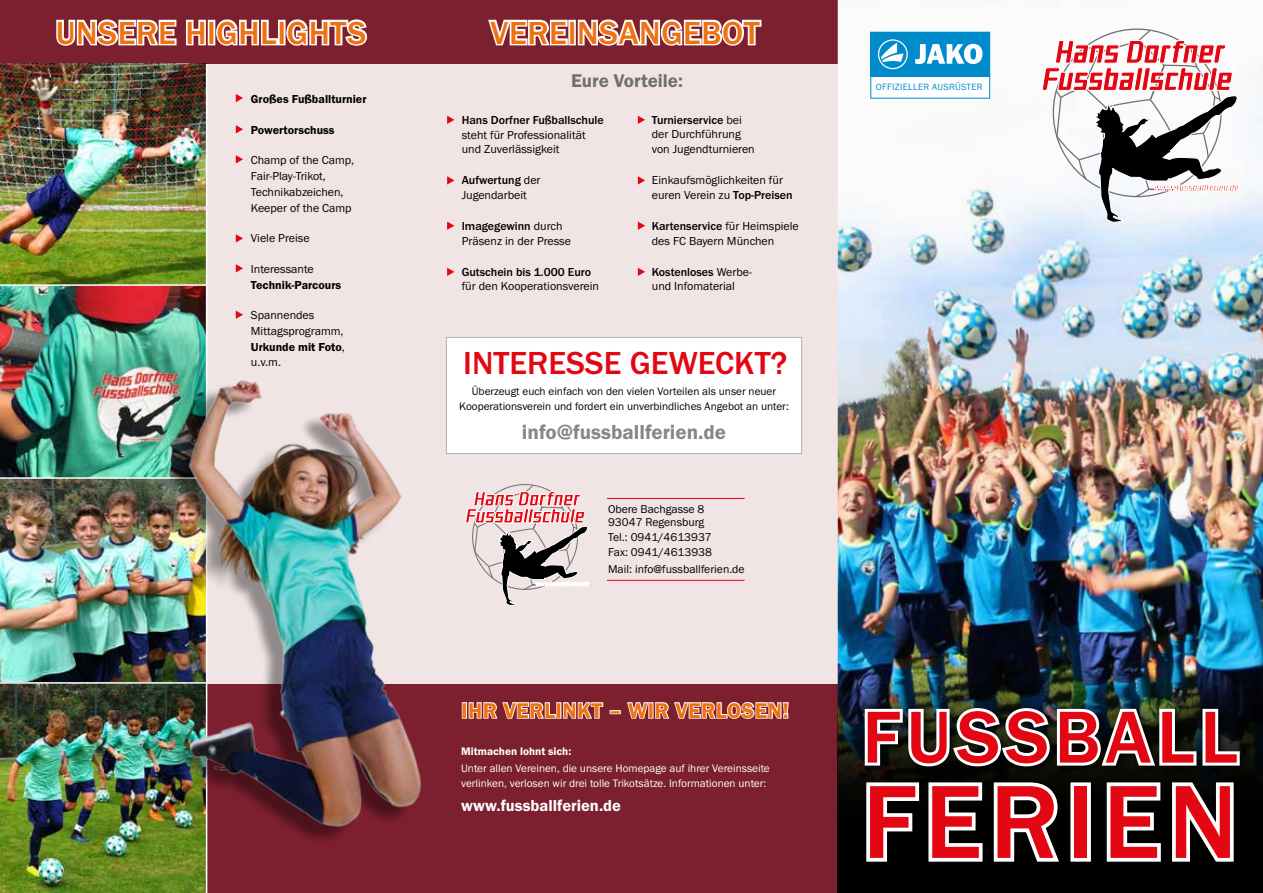
<style>
.page{position:relative;width:1263px;height:893px;background:#f0e4e4}
.page>*{position:absolute;margin:0;border:0;box-sizing:border-box;transform-origin:0 0}
.t1{font:500 107.55px "Franklin Gothic URW";letter-spacing:.07em;color:#e30613}
.t2{font:500 76.05px "Franklin Gothic URW";letter-spacing:.07em;color:#e30613}
.t3{font:500 33px "Franklin Gothic URW";letter-spacing:.02em;color:#ee7212}
.t4{font:500 33px "Franklin Gothic URW";color:#e30613}
.t5{font:22.05px "Franklin Gothic URW Dem";letter-spacing:.02em;color:#ee7212}
.t6{font:21px "Franklin Gothic URW Dem";color:#878787}
.t7{font:19.05px "Franklin Gothic URW Dem";color:#706f6f}
.t8{font:16.5px "Franklin Gothic URW Dem";color:#fff}
.t9{font:12px/15.8px "Franklin Gothic URW Boo";color:#000}
.t10{font:500 12px "Franklin Gothic URW";color:#000}
.t11{font:12px "Franklin Gothic URW Dem";color:#000}
.t12{font:11.7px/14.4px "Franklin Gothic URW Boo";color:#000}
.t13{font:11.25px/15px "Franklin Gothic URW Boo";color:#fff}
.t14{font:11.25px/14.4px "Franklin Gothic URW Boo";color:#000;text-align:center}
.t15{font:11.25px "Franklin Gothic URW Dem";color:#fff}
.t16{font:9.45px "Franklin Gothic URW Boo";letter-spacing:.03em;color:#008bcb}
.s1{font-family:"Franklin Gothic URW Boo"}
.s2{font-family:"Franklin Gothic URW Boo";font-weight:400}
.s3{font-family:"Franklin Gothic URW";font-weight:500}
</style>
<div class="page">
<div style="left:0;top:0;width:838px;height:64px;background:#7c1f2e"></div>
<hr style="left:607px;top:580px;width:138px;height:1px;background:#e30613">
<hr style="left:607px;top:498px;width:138px;height:1px;background:#e30613">
<svg style="left:466px;top:484px;width:123px;height:122px"></svg>
<img style="left:0;top:64px;width:206px;height:829px">
<div style="left:207px;top:685px;width:631px;height:208px;background:#7c1f2e"></div>
<img style="left:838px;top:0;width:425px;height:641px">
<div style="left:871px;top:32px;width:119px;height:66px;background:#fff"></div>
<div style="left:871px;top:32px;width:119px;height:45px;background:#008bcb"></div>
<svg style="left:915px;top:44px;width:67px;height:20px"></svg>
<svg style="left:878px;top:39px;width:30px;height:30px"></svg>
<svg style="left:1041px;top:17px;width:198px;height:206px;background:#d3c0c2"></svg>
<img style="left:838px;top:641px;width:425px;height:252px">
<hr style="left:206px;top:64px;width:1px;height:829px;background:#fff">
<hr style="left:0;top:284px;width:207px;height:2px;background:#fff">
<hr style="left:0;top:477px;width:207px;height:2px;background:#fff">
<hr style="left:0;top:682px;width:207px;height:2px;background:#fff">
<img style="left:136px;top:351px;width:311px;height:514px">
<div style="left:462px;top:702px;width:5px;height:17px;border:2px solid #fff"></div>
<svg style="left:468px;top:702px;width:136px;height:17px"></svg>
<div style="left:610px;top:710px;width:11px;height:4px;border:2px solid #fff"></div>
<svg style="left:627px;top:702px;width:162px;height:17px"></svg>
<div style="left:860px;top:704px;width:389px;height:72px;background:#000;opacity:.85"></div>
<div style="left:862px;top:778px;width:382px;height:94px;background:#000"></div>
<svg style="left:862px;top:701px;width:381px;height:161px"></svg>
<div style="left:446px;top:337px;width:356px;height:117px;background:#fff;border:1px solid #b3b2b2"></div>
<svg style="left:56px;top:19px;width:121px;height:27px;background:#dbc2c6"></svg>
<svg style="left:186px;top:19px;width:22px;height:27px"></svg>
<div style="left:208px;top:20px;width:7px;height:25px;border:4px solid #fff"></div>
<svg style="left:214px;top:19px;width:154px;height:27px"></svg>
<svg style="left:488px;top:19px;width:82px;height:27px"></svg>
<div style="left:568px;top:20px;width:8px;height:25px;border:4px solid #fff"></div>
<svg style="left:577px;top:19px;width:185px;height:27px"></svg>
<svg style="left:447px;top:116px;width:7px;height:8px"></svg>
<svg style="left:447px;top:176px;width:7px;height:9px"></svg>
<svg style="left:447px;top:222px;width:7px;height:8px"></svg>
<svg style="left:447px;top:268px;width:7px;height:8px"></svg>
<svg style="left:638px;top:116px;width:7px;height:8px"></svg>
<svg style="left:638px;top:176px;width:7px;height:9px"></svg>
<svg style="left:638px;top:222px;width:7px;height:8px"></svg>
<svg style="left:638px;top:268px;width:7px;height:8px"></svg>
<svg style="left:236px;top:94px;width:7px;height:8px"></svg>
<svg style="left:236px;top:125px;width:7px;height:8px"></svg>
<svg style="left:236px;top:155px;width:7px;height:8px"></svg>
<svg style="left:236px;top:234px;width:7px;height:9px"></svg>
<svg style="left:236px;top:264px;width:7px;height:8px"></svg>
<svg style="left:236px;top:311px;width:7px;height:8px"></svg>
<h3 class="t3" style="left:56px;top:12px;width:312px">UNSERE HIGHLIGHTS</h3>
<h3 class="t3" style="left:490px;top:12px;width:271px">VEREINSANGEBOT</h3>
<p class="t11" style="left:251px;top:92px;width:117px">Großes Fußballturnier</p>
<p class="t11" style="left:251px;top:122px;width:85px">Powertorschuss</p>
<p class="t9" style="left:251px;top:152px;width:105px">Champ of the Camp,<br>Fair-Play-Trikot,<br>Technikabzeichen,<br>Keeper of the Camp</p>
<p class="t9" style="left:251px;top:230px;width:60px">Viele Preise</p>
<p class="t9" style="left:251px;top:261px;width:64px">Interessante</p>
<p class="t11" style="left:251px;top:277px;width:92px">Technik-Parcours</p>
<p class="t9" style="left:251px;top:307px;width:94px">Spannendes<br>Mittagsprogramm,</p>
<p class="t11" style="left:251px;top:339px;width:95px">Urkunde mit Foto<span class="s1">,</span></p>
<p class="t9" style="left:251px;top:354px;width:32px">u.v.m.</p>
<h3 class="t7" style="left:571px;top:69px;width:113px">Eure Vorteile:</h3>
<p class="t10" style="left:462px;top:113px;width:143px">Hans Dorfner Fußballschule</p>
<p class="t9" style="left:462px;top:127px;width:126px;line-height:14.4px">steht für Professionalität und Zuverlässigkeit</p>
<p class="t10" style="left:462px;top:173px;width:80px">Aufwertung <span class="s2">der</span></p>
<p class="t9" style="left:462px;top:187px;width:67px">Jugendarbeit</p>
<p class="t10" style="left:462px;top:219px;width:102px">Imagegewinn <span class="s2">durch</span></p>
<p class="t9" style="left:462px;top:232px;width:111px">Präsenz in der Presse</p>
<p class="t10" style="left:462px;top:264px;width:131px">Gutschein bis 1.000 Euro</p>
<p class="t9" style="left:462px;top:278px;width:139px">für den Kooperationsverein</p>
<p class="t10" style="left:652px;top:113px;width:91px">Turnierservice <span class="s2">bei</span></p>
<p class="t9" style="left:652px;top:127px;width:104px;line-height:14.4px">der Durchführung von Jugendturnieren</p>
<p class="t9" style="left:652px;top:173px;width:142px;line-height:14.4px">Einkaufsmöglichkeiten für euren Verein zu <span class="s3">Top-Preisen</span></p>
<p class="t10" style="left:652px;top:219px;width:148px">Kartenservice <span class="s2">für Heimspiele</span></p>
<p class="t9" style="left:652px;top:232px;width:124px">des FC Bayern München</p>
<p class="t10" style="left:652px;top:264px;width:102px">Kostenloses <span class="s2">Werbe-</span></p>
<p class="t9" style="left:652px;top:278px;width:85px">und Infomaterial</p>
<h3 class="t4" style="left:463px;top:342px;width:326px">INTERESSE GEWECKT?</h3>
<p class="t14" style="left:459px;top:384px;width:331px">Überzeugt euch einfach von den vielen Vorteilen als unser neuer<br>Kooperationsverein und fordert ein unverbindliches Angebot an unter:</p>
<h3 class="t6" style="left:522px;top:419px;width:206px">info@fussballferien.de</h3>
<p class="t12" style="left:608px;top:501px;width:105px">Obere Bachgasse 8<br>93047 Regensburg<br>Tel.: 0941/4613937<br>Fax: 0941/4613938</p>
<p class="t12" style="left:608px;top:562px;width:138px">Mail: info@fussballferien.de</p>
<h3 class="t5" style="left:461px;top:697px;width:329px">IHR VERLINKT – WIR VERLOSEN!</h3>
<p class="t15" style="left:461px;top:744px;width:112px">Mitmachen lohnt sich:</p>
<p class="t13" style="left:461px;top:761px;width:310px">Unter allen Vereinen, die unsere Homepage auf ihrer Vereinsseite verlinken, verlosen wir drei tolle Trikotsätze. Informationen unter:</p>
<h3 class="t8" style="left:461px;top:795px;width:161px">www.fussballferien.de</h3>
<p class="t16" style="left:876px;top:81px;width:108px">OFFIZIELLER AUSRÜSTER</p>
<h2 class="t2" style="left:862px;top:690px;width:377px">FUSSBALL</h2>
<h1 class="t1" style="left:862px;top:755px;width:377px">FERIEN</h1>
</div>
